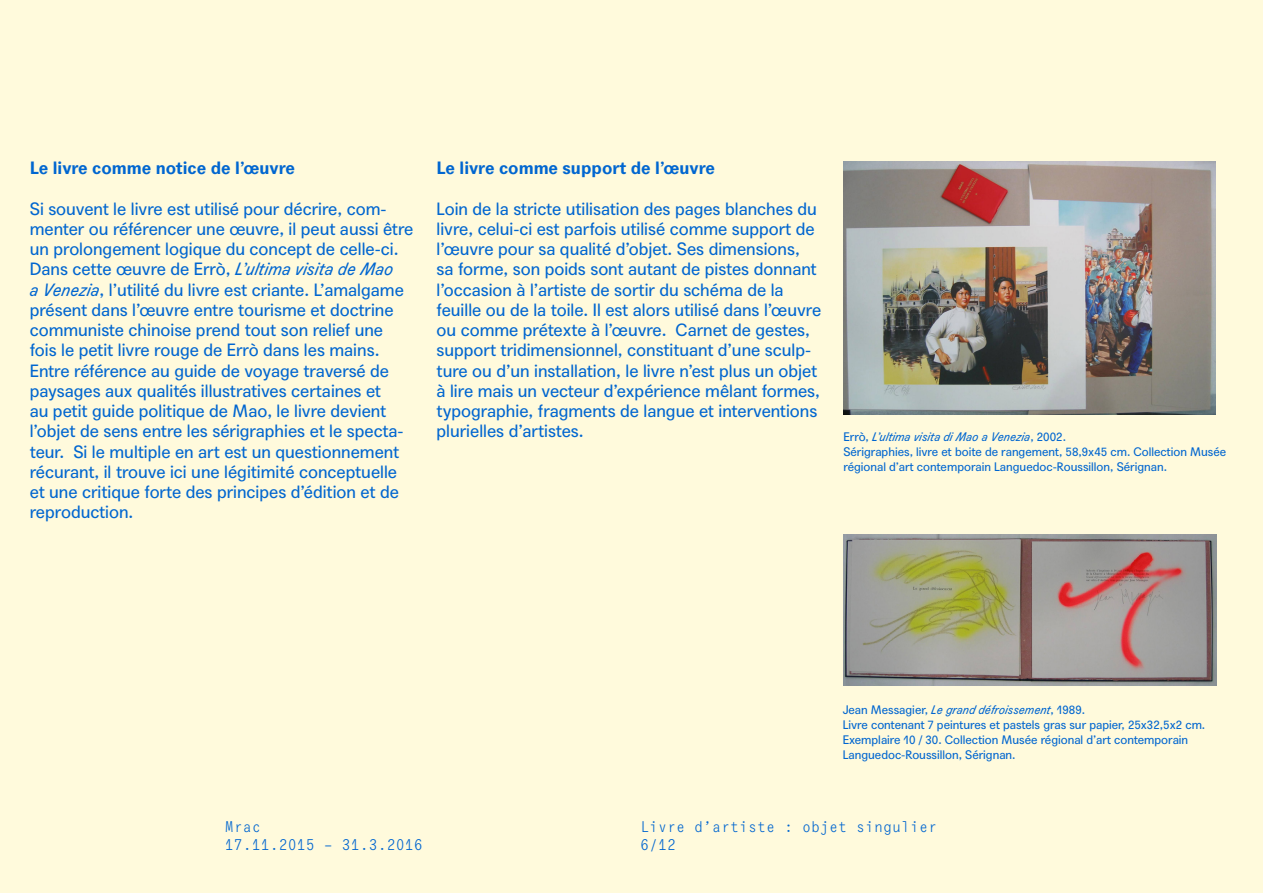
<style>
.page{position:relative;width:1263px;height:893px;background:#fffadc}
.page>*{position:absolute;margin:0;border:0;box-sizing:border-box;transform-origin:0 0}
._2-_Normal{font:17.25px/20.2px "Agipo";color:#0066d0}
._2-_Normal-2{font:700 17.25px "Agipo";color:#0066d0}
.t1{font:15px/18px "Agipo Mono";color:#0066d0}
._3-_Pti_txt{font:12px/15px "Agipo";color:#0066d0}
._3-_Pti_txt-2{font:italic 12px "Agipo";color:#0066d0}
.s1{font-style:italic}
.s2{font-style:normal}
</style>
<div class="page">
<img style="left:843px;top:162px;width:372px;height:253px">
<img style="left:843px;top:534px;width:373px;height:151px">
<p class="_2-_Normal-2" style="left:30px;top:154px;width:267px">Le livre comme notice de l’œuvre</p>
<p class="_2-_Normal" style="left:30px;top:197px;width:385px">Si souvent le livre est utilisé pour décrire, com&shy;menter ou référencer une œuvre, il peut aussi être un prolongement logique du concept de celle-ci.<br>Dans cette œuvre de Errò, <span class="s1">L’ultima visita de Mao<br>a Venezia</span>, l’utilité du livre est criante. L’amalgame présent dans l’œuvre entre tourisme et doctrine communiste chinoise prend tout son relief une fois le petit livre rouge de Errò dans les mains.<br>Entre référence au guide de voyage traversé de paysages aux qualités illustratives certaines et<br>au petit guide politique de Mao, le livre devient l’objet de sens entre les sérigraphies et le specta&shy;teur. Si le multiple en art est un questionnement récurant, il trouve ici une légitimité conceptuelle et une critique forte des principes d’édition et de reproduction.</p>
<p class="_2-_Normal-2" style="left:437px;top:154px;width:280px">Le livre comme support de l’œuvre</p>
<p class="_2-_Normal" style="left:437px;top:197px;width:386px">Loin de la stricte utilisation des pages blanches du livre, celui-ci est parfois utilisé comme support de l’œuvre pour sa qualité d’objet. Ses dimensions, sa forme, son poids sont autant de pistes donnant l’occasion à l’artiste de sortir du schéma de la feuille ou de la toile. Il est alors utilisé dans l’œuvre ou comme prétexte à l’œuvre. Carnet de gestes, support tridimensionnel, constituant d’une sculp&shy;ture ou d’un installation, le livre n’est plus un objet à lire mais un vecteur d’expérience mêlant formes, typographie, fragments de langue et interventions plurielles d’artistes.</p>
<p class="_3-_Pti_txt-2" style="left:843px;top:428px;width:224px"><span class="s2">Errò,</span> L’ultima visita di Mao a Venezia<span class="s2">, 2002.</span></p>
<p class="_3-_Pti_txt" style="left:843px;top:444px;width:384px">Sérigraphies, livre et boite de rangement, 58,9x45 cm. Collection Musée régional d’art contemporain Languedoc-Roussillon, Sérignan.</p>
<p class="t1" style="left:225px;top:817px;width:200px">Mrac<br>17.11.2015 – 31.3.2016</p>
<p class="_3-_Pti_txt" style="left:843px;top:701px;width:244px">Jean Messagier, <span class="s1">Le grand défroissement</span>, 1989.</p>
<p class="_3-_Pti_txt" style="left:843px;top:716px;width:364px">Livre contenant 7 peintures et pastels gras sur papier, 25x32,5x2 cm.<br>Exemplaire 10 / 30. Collection Musée régional d’art contemporain<br>Languedoc-Roussillon, Sérignan.</p>
<p class="t1" style="left:640px;top:817px;width:299px">Livre d’artiste : objet singulier<br>6/12</p>
</div>
